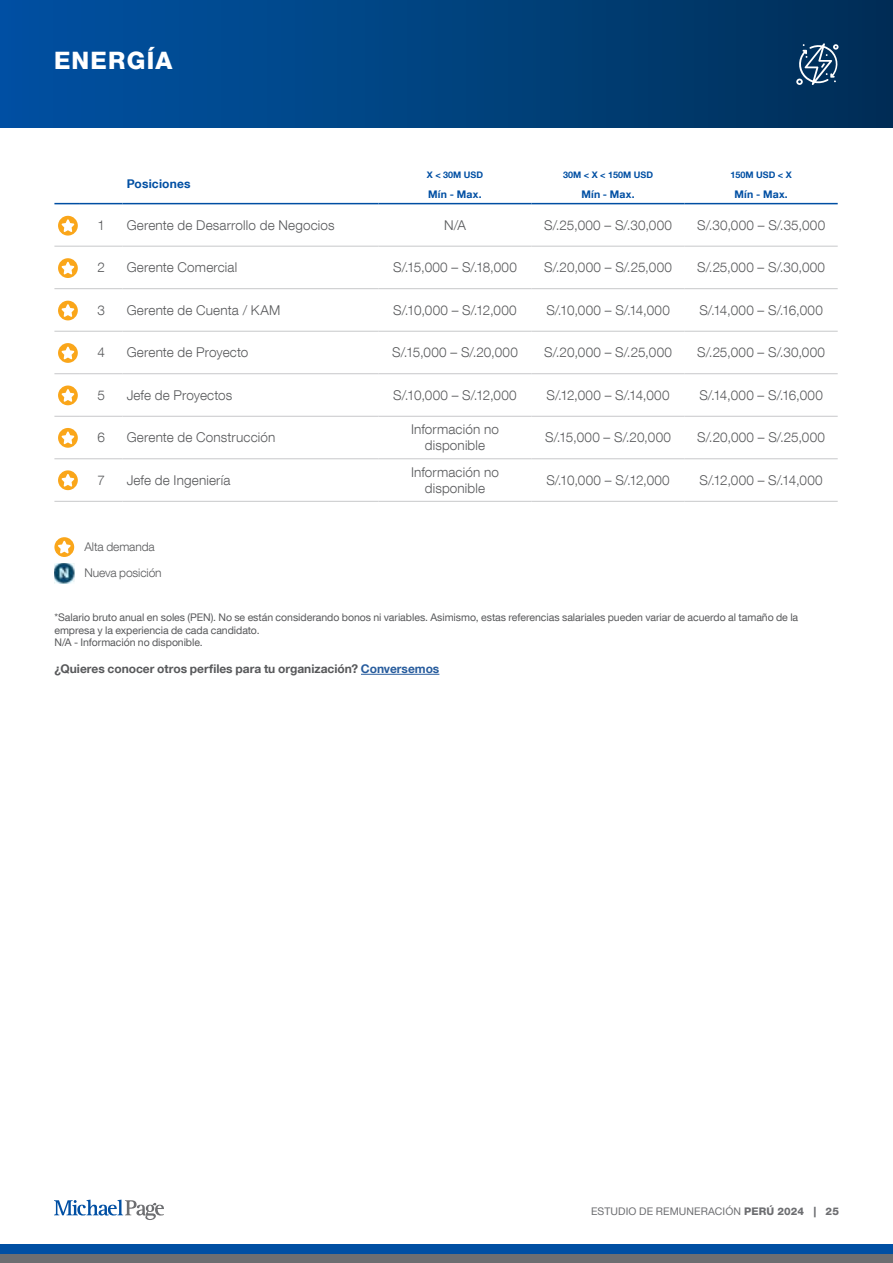
<style>
.page{position:relative;width:893px;height:1263px;background:#fff}
.page>*{position:absolute;margin:0;border:0;box-sizing:border-box;transform-origin:0 0}
.t1{font:800 24px "Helvetica Neue LT Com";letter-spacing:.05em;color:#fff}
.t2{font:300 13.5px/16.2px "Helvetica Neue LT Com";letter-spacing:.01em;color:#58595b;text-align:center}
.t3{font:700 12px "Helvetica Neue LT Com";color:#58595b}
.t4{font:300 12px/25.5px "Helvetica Neue LT Com";letter-spacing:-.01em;color:#58595b}
.t5{font:700 12px "Helvetica Neue LT Com";letter-spacing:.01em;color:#004fa3}
.t6{font:10.5px/12.6px "Helvetica Neue LT Com";letter-spacing:-.005em;color:#58595b}
.t7{font:10.5px "Helvetica Neue LT Com";letter-spacing:.01em;color:#6d6e71}
.t8{font:700 10.5px "Helvetica Neue LT Com";letter-spacing:.02em;color:#004fa3}
.t9{font:700 9px "Helvetica Neue LT Com";color:#004fa3}
.s1{color:#275c9d}
.s2{font-weight:800}
</style>
<div class="page">
<div style="left:0;top:0;width:893px;height:128px;background:linear-gradient(to right,#0053a4,#003057)"></div>
<div style="left:0;top:1253px;width:893px;height:10px;background:#6d6e71"></div>
<div style="left:0;top:1244px;width:893px;height:9px;background:#004fa3"></div>
<svg style="left:54px;top:1199px;width:110px;height:21px"></svg>
<hr style="left:361px;top:674px;width:78px;height:1px;background:#275c9d">
<hr style="left:122px;top:246px;width:256px;height:1px;background:#c7c8ca">
<hr style="left:378px;top:246px;width:153px;height:1px;background:#c7c8ca">
<hr style="left:531px;top:246px;width:154px;height:1px;background:#c7c8ca">
<hr style="left:685px;top:246px;width:153px;height:1px;background:#c7c8ca">
<hr style="left:122px;top:288px;width:256px;height:1px;background:#c7c8ca">
<hr style="left:378px;top:288px;width:153px;height:1px;background:#c7c8ca">
<hr style="left:531px;top:288px;width:154px;height:1px;background:#c7c8ca">
<hr style="left:685px;top:288px;width:153px;height:1px;background:#c7c8ca">
<hr style="left:122px;top:331px;width:256px;height:1px;background:#c7c8ca">
<hr style="left:378px;top:331px;width:153px;height:1px;background:#c7c8ca">
<hr style="left:531px;top:331px;width:154px;height:1px;background:#c7c8ca">
<hr style="left:685px;top:331px;width:153px;height:1px;background:#c7c8ca">
<hr style="left:122px;top:373px;width:256px;height:1px;background:#c7c8ca">
<hr style="left:378px;top:373px;width:153px;height:1px;background:#c7c8ca">
<hr style="left:531px;top:373px;width:154px;height:1px;background:#c7c8ca">
<hr style="left:685px;top:373px;width:153px;height:1px;background:#c7c8ca">
<hr style="left:122px;top:416px;width:256px;height:1px;background:#c7c8ca">
<hr style="left:378px;top:416px;width:153px;height:1px;background:#c7c8ca">
<hr style="left:531px;top:416px;width:154px;height:1px;background:#c7c8ca">
<hr style="left:685px;top:416px;width:153px;height:1px;background:#c7c8ca">
<hr style="left:122px;top:458px;width:256px;height:1px;background:#c7c8ca">
<hr style="left:378px;top:458px;width:153px;height:1px;background:#c7c8ca">
<hr style="left:531px;top:458px;width:154px;height:1px;background:#c7c8ca">
<hr style="left:685px;top:458px;width:153px;height:1px;background:#c7c8ca">
<hr style="left:122px;top:501px;width:256px;height:1px;background:#c7c8ca">
<hr style="left:378px;top:501px;width:153px;height:1px;background:#c7c8ca">
<hr style="left:531px;top:501px;width:154px;height:1px;background:#c7c8ca">
<hr style="left:685px;top:501px;width:153px;height:1px;background:#c7c8ca">
<svg style="left:54px;top:246px;width:26px;height:1px"></svg>
<hr style="left:80px;top:246px;width:42px;height:1px;background:#c7c8ca">
<svg style="left:54px;top:288px;width:26px;height:1px"></svg>
<hr style="left:80px;top:288px;width:42px;height:1px;background:#c7c8ca">
<svg style="left:54px;top:331px;width:26px;height:1px"></svg>
<hr style="left:80px;top:331px;width:42px;height:1px;background:#c7c8ca">
<svg style="left:54px;top:373px;width:26px;height:1px"></svg>
<hr style="left:80px;top:373px;width:42px;height:1px;background:#c7c8ca">
<svg style="left:54px;top:416px;width:26px;height:1px"></svg>
<hr style="left:80px;top:416px;width:42px;height:1px;background:#c7c8ca">
<svg style="left:54px;top:458px;width:26px;height:1px"></svg>
<hr style="left:80px;top:458px;width:42px;height:1px;background:#c7c8ca">
<svg style="left:54px;top:501px;width:26px;height:1px"></svg>
<hr style="left:80px;top:501px;width:42px;height:1px;background:#c7c8ca">
<svg style="left:54px;top:203px;width:26px;height:1px"></svg>
<hr style="left:80px;top:203px;width:42px;height:1px;background:#004fa3">
<hr style="left:122px;top:203px;width:256px;height:1px;background:#004fa3">
<hr style="left:378px;top:203px;width:153px;height:1px;background:#004fa3">
<hr style="left:531px;top:203px;width:154px;height:1px;background:#004fa3">
<hr style="left:685px;top:203px;width:153px;height:1px;background:#004fa3">
<svg style="left:54px;top:537px;width:20px;height:20px"></svg>
<img style="left:54px;top:563px;width:20px;height:20px">
<svg style="left:58px;top:216px;width:20px;height:20px"></svg>
<svg style="left:58px;top:258px;width:20px;height:20px"></svg>
<svg style="left:58px;top:301px;width:20px;height:19px"></svg>
<svg style="left:58px;top:343px;width:20px;height:20px"></svg>
<svg style="left:58px;top:385px;width:20px;height:20px"></svg>
<svg style="left:58px;top:428px;width:20px;height:20px"></svg>
<svg style="left:58px;top:470px;width:20px;height:20px"></svg>
<svg style="left:796px;top:43px;width:43px;height:42px;background:#426686"></svg>
<h1 class="t1" style="left:54px;top:46px;width:120px">ENERGÍA</h1>
<p class="t5" style="left:127px;top:176px;width:65px">Posiciones</p>
<p class="t9" style="left:427px;top:169px;width:58px">X &lt; 30M USD</p>
<p class="t9" style="left:563px;top:169px;width:91px">30M &lt; X &lt; 150M USD</p>
<p class="t9" style="left:730px;top:169px;width:63px">150M USD &lt; X</p>
<p class="t8" style="left:428px;top:188px;width:55px">Mín - Max.</p>
<p class="t8" style="left:581px;top:188px;width:55px">Mín - Max.</p>
<p class="t8" style="left:734px;top:188px;width:55px">Mín - Max.</p>
<p class="t2" style="left:97px;top:217px;width:9px">1</p>
<p class="t2" style="left:127px;top:217px;width:209px">Gerente de Desarrollo de Negocios</p>
<p class="t2" style="left:444px;top:217px;width:23px">N/A</p>
<p class="t2" style="left:544px;top:217px;width:129px">S/.25,000 – S/.30,000</p>
<p class="t2" style="left:697px;top:217px;width:130px">S/.30,000 – S/.35,000</p>
<p class="t2" style="left:97px;top:259px;width:9px">2</p>
<p class="t2" style="left:127px;top:259px;width:112px">Gerente Comercial</p>
<p class="t2" style="left:393px;top:259px;width:125px">S/.15,000 – S/.18,000</p>
<p class="t2" style="left:544px;top:259px;width:129px">S/.20,000 – S/.25,000</p>
<p class="t2" style="left:697px;top:259px;width:129px">S/.25,000 – S/.30,000</p>
<p class="t2" style="left:97px;top:302px;width:9px">3</p>
<p class="t2" style="left:127px;top:302px;width:155px">Gerente de Cuenta / KAM</p>
<p class="t2" style="left:393px;top:302px;width:125px">S/.10,000 – S/.12,000</p>
<p class="t2" style="left:546px;top:302px;width:125px">S/.10,000 – S/.14,000</p>
<p class="t2" style="left:699px;top:302px;width:125px">S/.14,000 – S/.16,000</p>
<p class="t2" style="left:97px;top:344px;width:9px">4</p>
<p class="t2" style="left:127px;top:344px;width:123px">Gerente de Proyecto</p>
<p class="t2" style="left:392px;top:344px;width:127px">S/.15,000 – S/.20,000</p>
<p class="t2" style="left:544px;top:344px;width:129px">S/.20,000 – S/.25,000</p>
<p class="t2" style="left:697px;top:344px;width:129px">S/.25,000 – S/.30,000</p>
<p class="t2" style="left:97px;top:387px;width:9px">5</p>
<p class="t2" style="left:127px;top:387px;width:107px">Jefe de Proyectos</p>
<p class="t2" style="left:393px;top:387px;width:125px">S/.10,000 – S/.12,000</p>
<p class="t2" style="left:546px;top:387px;width:125px">S/.12,000 – S/.14,000</p>
<p class="t2" style="left:699px;top:387px;width:125px">S/.14,000 – S/.16,000</p>
<p class="t2" style="left:97px;top:429px;width:9px">6</p>
<p class="t2" style="left:127px;top:429px;width:150px">Gerente de Construcción</p>
<p class="t2" style="left:411px;top:421px;width:89px">Información no disponible</p>
<p class="t2" style="left:545px;top:429px;width:127px">S/.15,000 – S/.20,000</p>
<p class="t2" style="left:697px;top:429px;width:129px">S/.20,000 – S/.25,000</p>
<p class="t2" style="left:97px;top:472px;width:9px">7</p>
<p class="t2" style="left:127px;top:472px;width:105px">Jefe de Ingeniería</p>
<p class="t2" style="left:411px;top:464px;width:89px">Información no disponible</p>
<p class="t2" style="left:546px;top:472px;width:125px">S/.10,000 – S/.12,000</p>
<p class="t2" style="left:700px;top:472px;width:125px">S/.12,000 – S/.14,000</p>
<p class="t4" style="left:84px;top:534px;width:79px">Alta demanda<br>Nueva posición</p>
<p class="t6" style="left:54px;top:611px;width:745px">*Salario bruto anual en soles (PEN). No se están considerando bonos ni variables. Asimismo, estas referencias salariales pueden variar de acuerdo al tamaño de la empresa y la experiencia de cada candidato.<br>N/A - Información no disponible.</p>
<p class="t3" style="left:54px;top:661px;width:386px">¿Quieres conocer otros perfiles para tu organización? <span class="s1">Conversemos</span></p>
<p class="t7" style="left:591px;top:1205px;width:249px">ESTUDIO DE REMUNERACIÓN <span class="s2">PERÚ 2024 | 25</span></p>
</div>
